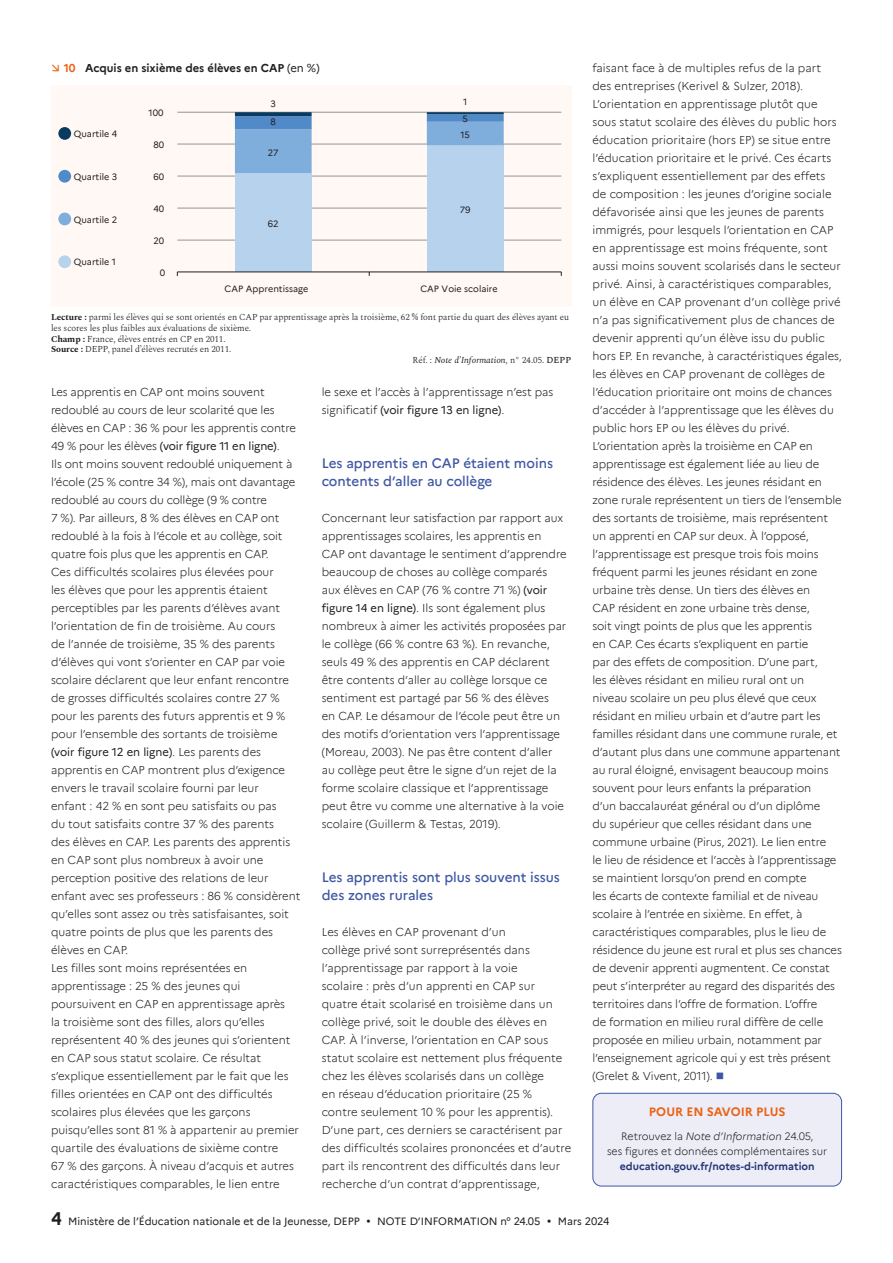
<style>
.page{position:relative;width:893px;height:1263px;background:#fff}
.page>*{position:absolute;margin:0;border:0;box-sizing:border-box;transform-origin:0 0}
.t1{font:500 13.5px/18px "Marianne";color:#3f57a4}
.t2{font:700 12px "Marianne";color:#eb6213}
.t3{font:300 11.25px/18px "Marianne";color:#1d1e1f}
.t4{font:700 11.25px "Marianne";color:#231f20}
.t5{font:700 11.25px "Marianne";color:#eb6213}
.t6{font:10.5px "Marianne";color:#1d1e1f}
.t7{font:300 10.5px/15px "Marianne";color:#1d1e1f;text-align:center}
.t8{font:700 10.5px "Marianne";color:#263576}
.t9{font:300 9px/10.8px "Spectral";letter-spacing:-.01em;color:#231f20}
.t10{font:9px "Spectral Light 2";letter-spacing:-.01em;color:#231f20}
.t11{font:9px "Marianne";letter-spacing:.005em;color:#231f20}
.t12{font:italic 9px "Spectral";color:#231f20}
.s1{font-weight:400}
.s2{font-family:"Spectral";font-weight:700}
.s3{font-weight:700}
.s4{font-weight:300;font-style:normal}
.s5{font-weight:500;font-style:normal}
.s6{color:#3f57a4}
.s7{font-style:italic}
.s8{font-weight:700;font-size:18px}
</style>
<div class="page">
<div style="left:593px;top:1093px;width:249px;height:93px;background:#ededf7;border-radius:9px"></div>
<div style="left:592px;top:1093px;width:250px;height:93px;border:1px solid #3f57a4;border-radius:9px"></div>
<div style="left:51px;top:85px;width:520px;height:221px;background:#fff8f4"></div>
<hr style="left:177px;top:112px;width:384px;height:1px;background:#939598">
<hr style="left:177px;top:144px;width:384px;height:1px;background:#939598">
<hr style="left:177px;top:176px;width:384px;height:1px;background:#939598">
<hr style="left:177px;top:208px;width:384px;height:1px;background:#939598">
<hr style="left:177px;top:240px;width:384px;height:1px;background:#939598">
<div style="left:235px;top:173px;width:77px;height:99px;background:#b7d2ec"></div>
<div style="left:427px;top:145px;width:77px;height:127px;background:#b7d2ec"></div>
<svg style="left:235px;top:114px;width:269px;height:59px"></svg>
<hr style="left:427px;top:112px;width:77px;height:2px;background:#093a5f">
<svg style="left:235px;top:112px;width:77px;height:4px"></svg>
<hr style="left:177px;top:272px;width:384px;height:1px;background:#231f20">
<div style="left:58px;top:127px;width:13px;height:13px;background:#093a5f;border-radius:50%"></div>
<div style="left:58px;top:170px;width:13px;height:13px;background:#508ac8;border-radius:50%"></div>
<div style="left:58px;top:213px;width:13px;height:12px;background:#7faddc;border-radius:6px"></div>
<div style="left:58px;top:255px;width:13px;height:13px;background:#b7d2ec;border-radius:50%"></div>
<p class="t5" style="left:64px;top:59px;width:13px">10</p>
<p class="t4" style="left:85px;top:59px;width:236px">Acquis en sixième des élèves en CAP <span class="s1">(en %)</span></p>
<p class="t11" style="left:149px;top:106px;width:17px">100</p>
<p class="t11" style="left:271px;top:97px;width:7px">3</p>
<p class="t11" style="left:463px;top:95px;width:6px">1</p>
<p class="t11" style="left:271px;top:115px;width:7px">8</p>
<p class="t11" style="left:463px;top:112px;width:7px">5</p>
<p class="t11" style="left:74px;top:127px;width:45px">Quartile 4</p>
<p class="t11" style="left:74px;top:170px;width:45px">Quartile 3</p>
<p class="t11" style="left:74px;top:212px;width:45px">Quartile 2</p>
<p class="t11" style="left:74px;top:255px;width:44px">Quartile 1</p>
<p class="t11" style="left:153px;top:138px;width:12px">80</p>
<p class="t11" style="left:153px;top:169px;width:12px">60</p>
<p class="t11" style="left:153px;top:201px;width:12px">40</p>
<p class="t11" style="left:153px;top:233px;width:12px">20</p>
<p class="t11" style="left:160px;top:265px;width:7px">0</p>
<p class="t11" style="left:268px;top:146px;width:12px">27</p>
<p class="t11" style="left:268px;top:217px;width:12px">62</p>
<p class="t11" style="left:460px;top:128px;width:11px">15</p>
<p class="t11" style="left:460px;top:203px;width:12px">79</p>
<p class="t11" style="left:225px;top:282px;width:85px">CAP Apprentissage</p>
<p class="t11" style="left:420px;top:282px;width:79px">CAP Voie scolaire</p>
<p class="t10" style="left:51px;top:310px;width:519px"><span class="s2">Lecture :</span> parmi les élèves qui se sont orientés en CAP par apprentissage après la troisième, 62 % font partie du quart des élèves ayant eu</p>
<p class="t9" style="left:51px;top:322px;width:201px">les scores les plus faibles aux évaluations de sixième.<br><span class="s3">Champ :</span> France, élèves entrés en CP en 2011.<br><span class="s3">Source :</span> DEPP, panel d’élèves recrutés en 2011.</p>
<p class="t12" style="left:413px;top:354px;width:160px"><span class="s4">Réf. :</span> Note d’Information, <span class="s4">n° 24.05.</span> <span class="s5">DEPP</span></p>
<p class="t3" style="left:51px;top:382px;width:251px">Les apprentis en CAP ont moins souvent redoublé au cours de leur scolarité que les élèves en CAP : 36 % pour les apprentis contre 49 % pour les élèves <span class="s1">(voir figure 11 en ligne)</span>.<br>Ils ont moins souvent redoublé uniquement à l’école (25 % contre 34 %), mais ont davantage redoublé au cours du collège (9 % contre<br>7 %). Par ailleurs, 8 % des élèves en CAP ont redoublé à la fois à l’école et au collège, soit quatre fois plus que les apprentis en CAP.<br>Ces difficultés scolaires plus élevées pour<br>les élèves que pour les apprentis étaient perceptibles par les parents d’élèves avant l’orientation de fin de troisième. Au cours<br>de l’année de troisième, 35 % des parents d’élèves qui vont s’orienter en CAP par voie scolaire déclarent que leur enfant rencontre de grosses difficultés scolaires contre 27 % pour les parents des futurs apprentis et 9 % pour l’ensemble des sortants de troisième <span class="s1">(voir figure 12 en ligne)</span>. Les parents des apprentis en CAP montrent plus d’exigence envers le travail scolaire fourni par leur<br>enfant : 42 % en sont peu satisfaits ou pas<br>du tout satisfaits contre 37 % des parents<br>des élèves en CAP. Les parents des apprentis en CAP sont plus nombreux à avoir une perception positive des relations de leur enfant avec ses professeurs : 86 % considèrent qu’elles sont assez ou très satisfaisantes, soit quatre points de plus que les parents des élèves en CAP.<br>Les filles sont moins représentées en apprentissage : 25 % des jeunes qui poursuivent en CAP en apprentissage après<br>la troisième sont des filles, alors qu’elles représentent 40 % des jeunes qui s’orientent en CAP sous statut scolaire. Ce résultat s’explique essentiellement par le fait que les filles orientées en CAP ont des difficultés scolaires plus élevées que les garçons puisqu’elles sont 81 % à appartenir au premier quartile des évaluations de sixième contre<br>67 % des garçons. À niveau d’acquis et autres caractéristiques comparables, le lien entre</p>
<p class="t3" style="left:322px;top:382px;width:233px">le sexe et l’accès à l’apprentissage n’est pas significatif <span class="s1">(voir figure 13 en ligne)</span>.</p>
<p class="t1" style="left:322px;top:453px;width:233px">Les apprentis en CAP étaient moins contents d’aller au collège</p>
<p class="t3" style="left:322px;top:508px;width:246px">Concernant leur satisfaction par rapport aux apprentissages scolaires, les apprentis en CAP ont davantage le sentiment d’apprendre beaucoup de choses au collège comparés aux élèves en CAP (76 % contre 71 %) <span class="s1">(voir figure 14 en ligne)</span>. Ils sont également plus nombreux à aimer les activités proposées par le collège (66 % contre 63 %). En revanche, seuls 49 % des apprentis en CAP déclarent être contents d’aller au collège lorsque ce sentiment est partagé par 56 % des élèves<br>en CAP. Le désamour de l’école peut être un des motifs d’orientation vers l’apprentissage (Moreau, 2003). Ne pas être content d’aller au collège peut être le signe d’un rejet de la forme scolaire classique et l’apprentissage peut être vu comme une alternative à la voie scolaire (Guillerm &amp; Testas, 2019).</p>
<p class="t1" style="left:322px;top:867px;width:240px">Les apprentis sont plus souvent issus des zones rurales</p>
<p class="t3" style="left:322px;top:922px;width:251px">Les élèves en CAP provenant d’un<br>collège privé sont surreprésentés dans l’apprentissage par rapport à la voie<br>scolaire : près d’un apprenti en CAP sur quatre était scolarisé en troisième dans un collège privé, soit le double des élèves en CAP. À l’inverse, l’orientation en CAP sous statut scolaire est nettement plus fréquente chez les élèves scolarisés dans un collège<br>en réseau d’éducation prioritaire (25 %<br>contre seulement 10 % pour les apprentis).<br>D’une part, ces derniers se caractérisent par des difficultés scolaires prononcées et d’autre part ils rencontrent des difficultés dans leur recherche d’un contrat d’apprentissage,</p>
<p class="t3" style="left:592px;top:58px;width:251px">faisant face à de multiples refus de la part des entreprises (Kerivel &amp; Sulzer, 2018).<br>L’orientation en apprentissage plutôt que sous statut scolaire des élèves du public hors éducation prioritaire (hors EP) se situe entre l’éducation prioritaire et le privé. Ces écarts s’expliquent essentiellement par des effets de composition : les jeunes d’origine sociale défavorisée ainsi que les jeunes de parents immigrés, pour lesquels l’orientation en CAP en apprentissage est moins fréquente, sont aussi moins souvent scolarisés dans le secteur privé. Ainsi, à caractéristiques comparables, un élève en CAP provenant d’un collège privé n’a pas significativement plus de chances de devenir apprenti qu’un élève issu du public hors EP. En revanche, à caractéristiques égales, les élèves en CAP provenant de collèges de l’éducation prioritaire ont moins de chances d’accéder à l’apprentissage que les élèves du public hors EP ou les élèves du privé.<br>L’orientation après la troisième en CAP en apprentissage est également liée au lieu de résidence des élèves. Les jeunes résidant en zone rurale représentent un tiers de l’ensemble des sortants de troisième, mais représentent un apprenti en CAP sur deux. À l’opposé, l’apprentissage est presque trois fois moins fréquent parmi les jeunes résidant en zone urbaine très dense. Un tiers des élèves en<br>CAP résident en zone urbaine très dense,<br>soit vingt points de plus que les apprentis<br>en CAP. Ces écarts s’expliquent en partie<br>par des effets de composition. D’une part,<br>les élèves résidant en milieu rural ont un<br>niveau scolaire un peu plus élevé que ceux résidant en milieu urbain et d’autre part les familles résidant dans une commune rurale, et d’autant plus dans une commune appartenant au rural éloigné, envisagent beaucoup moins souvent pour leurs enfants la préparation<br>d’un baccalauréat général ou d’un diplôme<br>du supérieur que celles résidant dans une commune urbaine (Pirus, 2021). Le lien entre<br>le lieu de résidence et l’accès à l’apprentissage se maintient lorsqu’on prend en compte<br>les écarts de contexte familial et de niveau scolaire à l’entrée en sixième. En effet, à caractéristiques comparables, plus le lieu de résidence du jeune est rural et plus ses chances de devenir apprenti augmentent. Ce constat peut s’interpréter au regard des disparités des territoires dans l’offre de formation. L’offre<br>de formation en milieu rural diffère de celle proposée en milieu urbain, notamment par l’enseignement agricole qui y est très présent (Grelet &amp; Vivent, 2011). <span class="s6">■</span></p>
<p class="t2" style="left:649px;top:1102px;width:138px">POUR EN SAVOIR PLUS</p>
<p class="t7" style="left:607px;top:1127px;width:222px">Retrouvez la <span class="s7">Note d’Information</span> 24.05,<br>ses figures et données complémentaires sur</p>
<p class="t8" style="left:620px;top:1158px;width:196px">education.gouv.fr/notes-d-information</p>
<p class="t6" style="left:51px;top:1213px;width:560px"><span class="s8">4</span> Ministère de l’Éducation nationale et de la Jeunesse, DEPP • NOTE D’INFORMATION n° 24.05 • Mars 2024</p>
</div>
